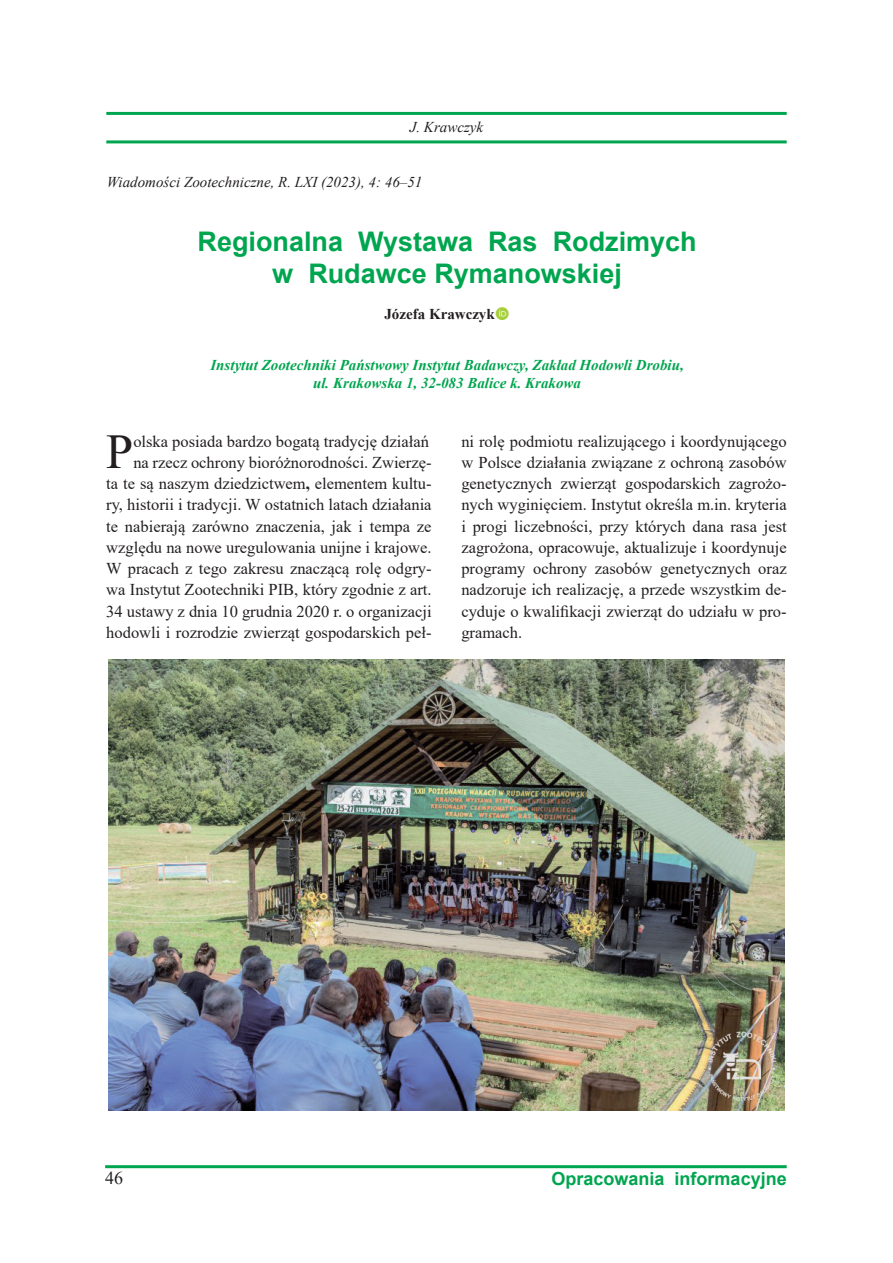
<style>
.page{position:relative;width:893px;height:1263px;background:#fff}
.page>*{position:absolute;margin:0;border:0;box-sizing:border-box;transform-origin:0 0}
.t1{font:48.6px "Times New Roman";color:#231f20}
.t2{font:700 27px "Arial";color:#00a54f}
.t3{font:700 18px "Arial";color:#00a54f}
.t4{font:18px "Times New Roman";color:#231f20}
.t5{font:16.5px/21.3px "Times New Roman";color:#231f20;text-align:justify}
.t6{font:italic 700 15px "Times New Roman";color:#00a54f}
.t7{font:italic 15px "Times New Roman";color:#231f20}
.t8{font:700 15px "Times New Roman";color:#231f20}
.s1{font-weight:700}
</style>
<div class="page">
<hr style="left:106px;top:112px;width:681px;height:3px;background:#00a54f">
<hr style="left:106px;top:140px;width:681px;height:3px;background:#00a54f">
<hr style="left:105px;top:1165px;width:682px;height:3px;background:#00a54f">
<img style="left:108px;top:659px;width:677px;height:451px">
<p class="t7" style="left:410px;top:117px;width:75px">J. Krawczyk</p>
<p class="t7" style="left:107px;top:172px;width:317px">Wiadomości Zootechniczne, R. LXI (2023), 4: 46–51</p>
<p class="t2" style="left:198px;top:222px;width:501px">Regionalna Wystawa Ras Rodzimych</p>
<p class="t2" style="left:272px;top:255px;width:351px">w Rudawce Rymanowskiej</p>
<p class="t8" style="left:384px;top:303px;width:112px">Józefa Krawczyk</p>
<p class="t6" style="left:210px;top:355px;width:475px">Instytut Zootechniki Państwowy Instytut Badawczy, Zakład Hodowli Drobiu,</p>
<p class="t6" style="left:313px;top:373px;width:269px">ul. Krakowska 1, 32-083 Balice k. Krakowa</p>
<p class="t1" style="left:106px;top:417px;width:29px">P</p>
<p class="t5" style="left:133px;top:430px;width:297px">olska posiada bardzo bogatą tradycję działań</p>
<p class="t5" style="left:106px;top:451px;width:327px;text-indent:27px">na rzecz ochrony bioróżnorodności. Zwierzę&shy;ta te są naszym dziedzictwem<span class="s1">,</span> elementem kultu&shy;ry, historii i tradycji. W ostatnich latach działania te nabierają zarówno znaczenia, jak i tempa ze względu na nowe uregulowania unijne i krajowe.<br>W pracach z tego zakresu znaczącą rolę odgry&shy;wa Instytut Zootechniki PIB, który zgodnie z art.<br>34 ustawy z dnia 10 grudnia 2020 r. o organizacji hodowli i rozrodzie zwierząt gospodarskich peł-</p>
<p class="t5" style="left:461px;top:430px;width:327px">ni rolę podmiotu realizującego i koordynującego w Polsce działania związane z ochroną zasobów genetycznych zwierząt gospodarskich zagrożo&shy;nych wyginięciem. Instytut określa m.in. kryteria i progi liczebności, przy których dana rasa jest zagrożona, opracowuje, aktualizuje i koordynuje programy ochrony zasobów genetycznych oraz nadzoruje ich realizację, a przede wszystkim de&shy;cyduje o kwalifikacji zwierząt do udziału w pro&shy;gramach.</p>
<p class="t4" style="left:105px;top:1165px;width:19px">46</p>
<p class="t3" style="left:552px;top:1166px;width:237px">Opracowania informacyjne</p>
</div>
